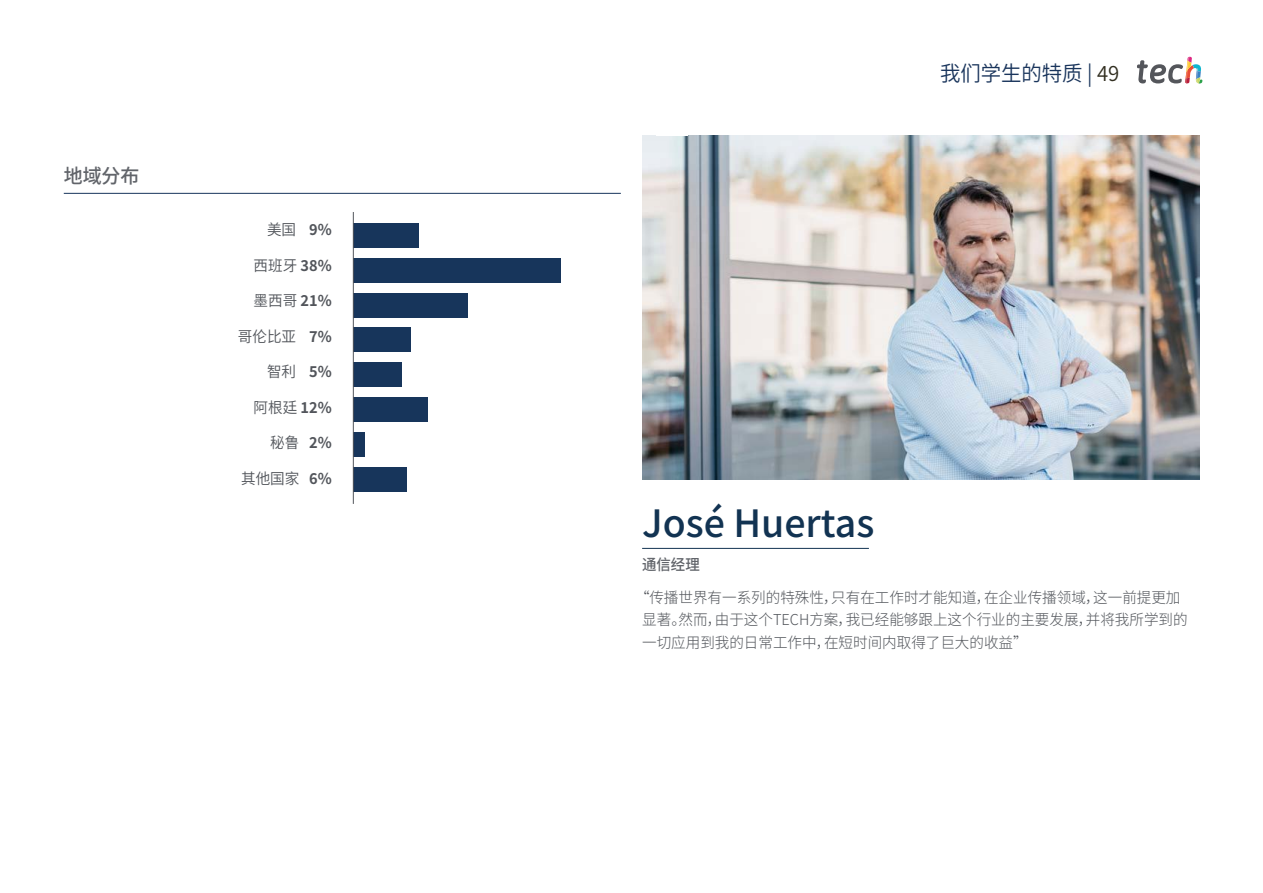
<style>
.page{position:relative;width:1263px;height:893px;background:#fff}
.page>*{position:absolute;margin:0;border:0;box-sizing:border-box;transform-origin:0 0}
.t1{font:500 37.5px "Source Han Sans CN";color:#123352}
.t2{font:21px "Source Han Sans CN";color:#1a355c}
.t3{font:500 19.5px "Source Han Sans CN";color:#61646a}
.t4{font:300 15px/22.5px "Source Han Sans CN";color:#52555b}
.t5{font:15px "Source Han Sans CN";color:#52555b}
.t6{font:500 15px "Source Han Sans CN";color:#61646a;scale:.96 1}
.s1{font-weight:700}
.s2{color:#312e20}
</style>
<div class="page">
<hr style="left:642px;top:548px;width:227px;height:1px;background:#123352">
<svg style="left:1137px;top:57px;width:65px;height:27px"></svg>
<img style="left:642px;top:136px;width:557px;height:343px">
<hr style="left:64px;top:193px;width:557px;height:1px;background:#17355b">
<div style="left:353px;top:223px;width:66px;height:25px;background:#17355b"></div>
<div style="left:353px;top:397px;width:75px;height:25px;background:#17355b"></div>
<div style="left:353px;top:258px;width:207px;height:25px;background:#17355b"></div>
<div style="left:353px;top:432px;width:12px;height:25px;background:#17355b"></div>
<div style="left:353px;top:293px;width:115px;height:24px;background:#17355b"></div>
<div style="left:353px;top:467px;width:53px;height:24px;background:#17355b"></div>
<div style="left:353px;top:327px;width:58px;height:25px;background:#17355b"></div>
<div style="left:353px;top:362px;width:49px;height:25px;background:#17355b"></div>
<hr style="left:353px;top:212px;width:1px;height:292px;background:#52555b">
<h3 class="t3" style="left:64px;top:165px;width:77px">地域分布</h3>
<p class="t5" style="left:267px;top:221px;width:66px">美国 <span class="s1">9%</span></p>
<p class="t5" style="left:254px;top:257px;width:80px">西班牙 <span class="s1">38%</span></p>
<p class="t5" style="left:254px;top:292px;width:80px">墨西哥 <span class="s1">21%</span></p>
<p class="t5" style="left:238px;top:328px;width:95px">哥伦比亚 <span class="s1">7%</span></p>
<p class="t5" style="left:267px;top:363px;width:66px">智利 <span class="s1">5%</span></p>
<p class="t5" style="left:254px;top:399px;width:80px">阿根廷 <span class="s1">12%</span></p>
<p class="t5" style="left:270px;top:434px;width:63px">秘鲁 <span class="s1">2%</span></p>
<p class="t5" style="left:241px;top:470px;width:92px">其他国家 <span class="s1">6%</span></p>
<h2 class="t2" style="left:940px;top:61px;width:181px">我们学生的特质 | <span class="s2">49</span></h2>
<h1 class="t1" style="left:642px;top:503px;width:234px">José Huertas</h1>
<p class="t6" style="left:642px;top:556px;width:61px">通信经理</p>
<p class="t4" style="left:642px;top:586px;width:547px;text-indent:-7px">“传播世界有一系列的特殊性，只有在工作时才能知道，在企业传播领域，这一前提更加显著。然而，由于这个TECH方案，我已经能够跟上这个行业的主要发展，并将我所学到的一切应用到我的日常工作中，在短时间内取得了巨大的收益”</p>
</div>
